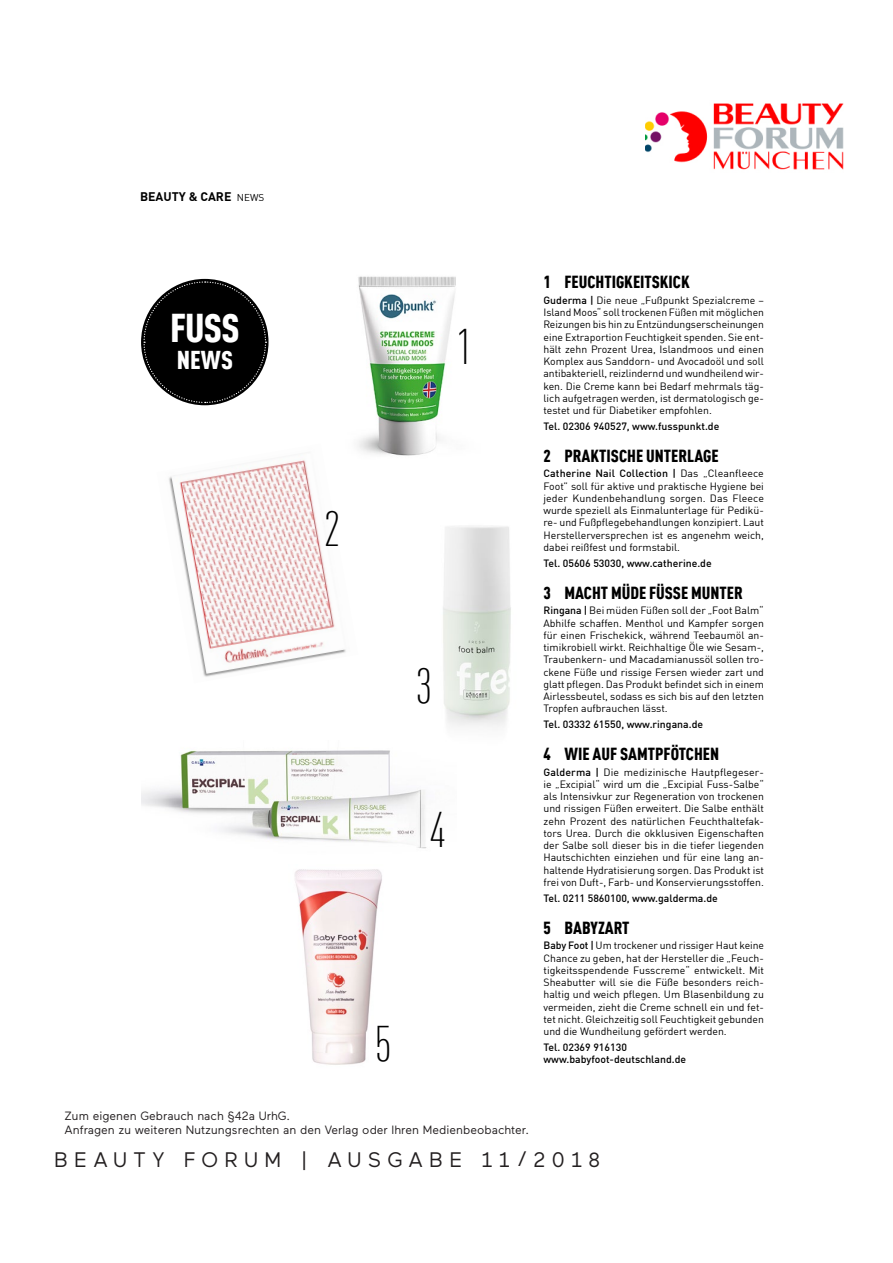
<style>
.page{position:relative;width:893px;height:1263px;background:#fff}
.page>*{position:absolute;margin:0;border:0;box-sizing:border-box;transform-origin:0 0}
.t1{font:300 condensed 48.9px "DIN Offc Pro";color:#000}
.t2{font:900 condensed 39.3px "DIN Offc Pro";color:#fff}
.t3{font:900 condensed 25.2px "DIN Offc Pro";color:#fff}
.t4{font:21px "Maax";letter-spacing:.3em;color:#231f20}
.t5{font:900 condensed 17.1px "DIN Offc Pro";color:#000}
.t6{font:700 12.3px "DIN Offc Pro";color:#000}
.t7{font:500 12.3px "DIN Offc Pro";color:#000}
.t8{font:12px/14.4px "Maax";color:#231f20}
.t9{font:10.35px/12.3px "DIN Offc Pro";color:#000;text-align:justify}
.t10{font:500 10.35px/12.3px "DIN Offc Pro";color:#000}
.s1{font-weight:400;font-size:9.75px}
.s2{font-weight:500}
</style>
<div class="page">
<img style="left:141px;top:750px;width:286px;height:99px">
<svg style="left:143px;top:281px;width:124px;height:123px"></svg>
<img style="left:358px;top:276px;width:98px;height:180px">
<img style="left:169px;top:460px;width:177px;height:217px">
<img style="left:443px;top:526px;width:68px;height:201px">
<img style="left:294px;top:869px;width:88px;height:196px">
<img style="left:645px;top:103px;width:198px;height:67px">
<p class="t6" style="left:140px;top:186px;width:126px">BEAUTY &amp; CARE <span class="s1">NEWS</span></p>
<h2 class="t2" style="left:170px;top:298px;width:71px">FUSS</h2>
<h3 class="t3" style="left:177px;top:340px;width:58px">NEWS</h3>
<h1 class="t1" style="left:324px;top:495px;width:19px">2</h1>
<h1 class="t1" style="left:457px;top:313px;width:19px">1</h1>
<h1 class="t1" style="left:416px;top:652px;width:19px">3</h1>
<h1 class="t1" style="left:429px;top:796px;width:19px">4</h1>
<h1 class="t1" style="left:375px;top:1011px;width:19px">5</h1>
<h3 class="t5" style="left:543px;top:269px;width:148px">1 FEUCHTIGKEITSKICK</h3>
<p class="t9" style="left:543px;top:293px;width:222px"><span class="s2">Guderma |</span> Die neue „Fußpunkt Spezialcreme – Island Moos“ soll trockenen Füßen mit möglichen Reizungen bis hin zu Entzündungserscheinungen eine Extraportion Feuchtigkeit spenden. Sie ent&shy;hält zehn Prozent Urea, Islandmoos und einen Komplex aus Sanddorn- und Avocadoöl und soll antibakteriell, reizlindernd und wundheilend wir&shy;ken. Die Creme kann bei Bedarf mehrmals täg&shy;lich aufgetragen werden, ist dermatologisch ge&shy;testet und für Diabetiker empfohlen.</p>
<p class="t10" style="left:543px;top:419px;width:177px">Tel. 02306 940527, www.fusspunkt.de</p>
<h3 class="t5" style="left:543px;top:443px;width:177px">2 PRAKTISCHE UNTERLAGE</h3>
<p class="t9" style="left:543px;top:466px;width:222px"><span class="s2">Catherine Nail Collection |</span> Das „Cleanfleece Foot” soll für aktive und praktische Hygiene bei jeder Kundenbehandlung sorgen. Das Fleece wurde speziell als Einmalunterlage für Pedikü&shy;re- und Fußpflegebehandlungen konzipiert. Laut Herstellerversprechen ist es angenehm weich, dabei reißfest und formstabil.</p>
<p class="t10" style="left:543px;top:555px;width:170px">Tel. 05606 53030, www.catherine.de</p>
<h3 class="t5" style="left:543px;top:580px;width:201px">3 MACHT MÜDE FÜSSE MUNTER</h3>
<p class="t9" style="left:543px;top:603px;width:222px"><span class="s2">Ringana |</span> Bei müden Füßen soll der „Foot Balm“ Abhilfe schaffen. Menthol und Kampfer sorgen für einen Frischekick, während Teebaumöl an&shy;timikrobiell wirkt. Reichhaltige Öle wie Sesam-, Traubenkern- und Macadamianussöl sollen tro&shy;ckene Füße und rissige Fersen wieder zart und glatt pflegen. Das Produkt befindet sich in einem Airlessbeutel, sodass es sich bis auf den letzten Tropfen aufbrauchen lässt.</p>
<p class="t10" style="left:543px;top:717px;width:161px">Tel. 03332 61550, www.ringana.de</p>
<h3 class="t5" style="left:543px;top:741px;width:177px">4 WIE AUF SAMTPFÖTCHEN</h3>
<p class="t9" style="left:543px;top:765px;width:222px"><span class="s2">Galderma |</span> Die medizinische Hautpflegeser&shy;ie „Excipial“ wird um die „Excipial Fuss-Salbe“ als Intensivkur zur Regeneration von trockenen und rissigen Füßen erweitert. Die Salbe enthält zehn Prozent des natürlichen Feuchthaltefak&shy;tors Urea. Durch die okklusiven Eigenschaften der Salbe soll dieser bis in die tiefer liegenden Hautschichten einziehen und für eine lang an&shy;haltende Hydratisierung sorgen. Das Produkt ist frei von Duft-, Farb- und Konservierungsstoffen.</p>
<p class="t10" style="left:543px;top:890px;width:176px">Tel. 0211 5860100, www.galderma.de</p>
<h3 class="t5" style="left:543px;top:914px;width:88px">5 BABYZART</h3>
<p class="t9" style="left:543px;top:938px;width:222px"><span class="s2">Baby Foot |</span> Um trockener und rissiger Haut keine Chance zu geben, hat der Hersteller die „Feuch&shy;tigkeitsspendende Fusscreme“ entwickelt. Mit Sheabutter will sie die Füße besonders reich&shy;haltig und weich pflegen. Um Blasenbildung zu vermeiden, zieht die Creme schnell ein und fet&shy;tet nicht. Gleichzeitig soll Feuchtigkeit gebunden und die Wundheilung gefördert werden.</p>
<p class="t10" style="left:543px;top:1039px;width:144px">Tel. 02369 916130 www.babyfoot-deutschland.de</p>
<p class="t8" style="left:65px;top:1109px;width:466px">Zum eigenen Gebrauch nach §42a UrhG.<br>Anfragen zu weiteren Nutzungsrechten an den Verlag oder Ihren Medienbeobachter.</p>
<p class="t7" style="left:141px;top:1111px;width:15px">86</p>
<h3 class="t4" style="left:54px;top:1148px;width:548px">BEAUTY FORUM | AUSGABE 11/2018</h3>
</div>
